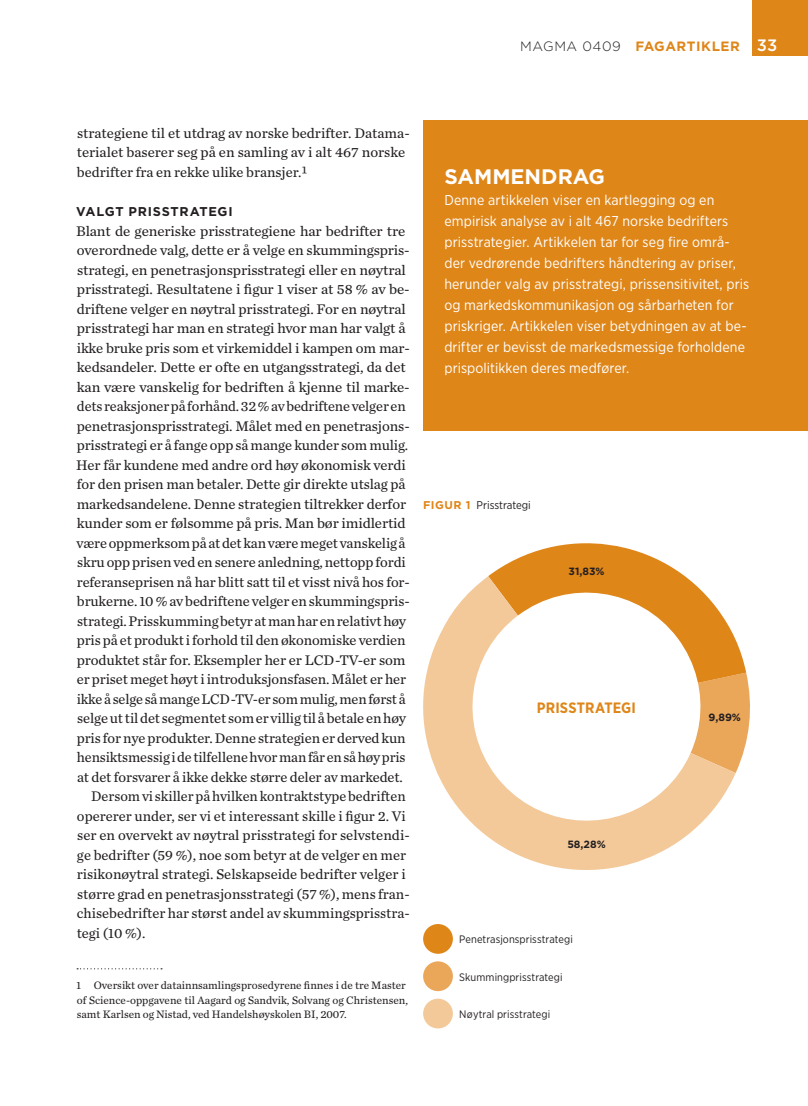
<style>
.page{position:relative;width:808px;height:1106px;background:#fff}
.page>*{position:absolute;margin:0;border:0;box-sizing:border-box;transform-origin:0 0}
.Sammendrag_tittel{font:700 21px "Gotham";color:#fff}
.Pagina{font:500 16.5px "Gotham";color:#fff}
.Figur1_Tittel_f_f1_t{font:700 15px "Gotham Narrow";letter-spacing:.01em;color:#df8619}
.Brød1_Første-__f_b1{font:14.55px/19.5px "Chronicle Text G2";letter-spacing:-.01em;color:#231f20}
.Brød1___f_b1{font:14.55px/19.5px "Chronicle Text G2";color:#231f20}
.Sammendrag_første{font:14.25px/21px "Gotham Narrow";letter-spacing:.01em;color:#fff}
.Kolumne{font:700 13.5px "Gotham";letter-spacing:.04em;color:#df8619}
.Meltittel_1__m_m_1{font:700 12.75px "Gotham";letter-spacing:.055em;color:#231f20}
.Footnote_Text{font:11.25px/14.2px "Chronicle Text G2";color:#231f20}
.Figur1_Tittel__f_f1{font:11.25px "Gotham Narrow";color:#231f20}
.figurtekst_3__book_v{font:10.8px "Gotham Narrow";letter-spacing:.005em;color:#231f20}
.baksaasfig_2{font:700 10.5px "Gotham";color:#231f20}
.s1{font-weight:300;color:#231f20}
.s2{font-family:"Gotham";font-weight:700;color:#df8619}
</style>
<div class="page">
<div style="left:753px;top:0;width:55px;height:55px;background:#df8619"></div>
<svg style="left:77px;top:968px;width:85px;height:1px"></svg>
<div style="left:423px;top:120px;width:385px;height:310px;background:#df8619"></div>
<svg style="left:736px;top:672px;width:14px;height:100px"></svg>
<svg style="left:488px;top:543px;width:258px;height:163px"></svg>
<svg style="left:423px;top:576px;width:313px;height:294px"></svg>
<svg style="left:458px;top:577px;width:257px;height:258px"></svg>
<div style="left:423px;top:924px;width:30px;height:29px;background:#df8619;border-radius:50%"></div>
<div style="left:423px;top:961px;width:30px;height:30px;background:#eaa659;border-radius:50%"></div>
<div style="left:423px;top:998px;width:30px;height:30px;background:#f4c999;border-radius:50%"></div>
<p class="Kolumne" style="left:520px;top:37px;width:221px"><span class="s1">MAGMA 0409</span> FAGARTIKLER</p>
<p class="Pagina" style="left:757px;top:34px;width:22px">33</p>
<p class="Brød1___f_b1" style="left:77px;top:123px;width:334px">strategiene til et utdrag av norske bedrifter. Datama&shy;terialet baserer seg på en samling av i alt 467 norske bedrifter fra en rekke ulike bransjer.1</p>
<p class="Meltittel_1__m_m_1" style="left:76px;top:203px;width:158px">VALGT PRISSTRATEGI</p>
<p class="Brød1_Første-__f_b1" style="left:76px;top:220px;width:335px">Blant de generiske prisstrategiene har bedrifter tre overordnede valg, dette er å velge en skummingspris&shy;strategi, en penetrasjonsprisstrategi eller en nøytral prisstrategi. Resultatene i figur 1 viser at 58 % av be&shy;driftene velger en nøytral prisstrategi. For en nøytral prisstrategi har man en strategi hvor man har valgt å ikke bruke pris som et virkemiddel i kampen om mar&shy;kedsandeler. Dette er ofte en utgangsstrategi, da det kan være vanskelig for bedriften å kjenne til marke&shy;dets reaksjoner på forhånd. 32 % av bedriftene velger en penetrasjonsprisstrategi. Målet med en penetrasjons&shy;prisstrategi er å fange opp så mange kunder som mulig.<br>Her får kundene med andre ord høy økonomisk verdi for den prisen man betaler. Dette gir direkte utslag på markedsandelene. Denne strategien tiltrekker derfor kunder som er følsomme på pris. Man bør imidlertid være oppmerksom på at det kan være meget vanskelig å skru opp prisen ved en senere anledning, nettopp fordi referanseprisen nå har blitt satt til et visst nivå hos for&shy;brukerne. 10 % av bedriftene velger en skummingspris&shy;strategi. Prisskumming betyr at man har en relativt høy pris på et produkt i forhold til den økonomiske verdien produktet står for. Eksempler her er LCD-TV-er som er priset meget høyt i introduksjonsfasen. Målet er her ikke å selge så mange LCD-TV-er som mulig, men først å selge ut til det segmentet som er villig til å betale en høy pris for nye produkter. Denne strategien er derved kun hensiktsmessig i de tilfellene hvor man får en så høy pris at det forsvarer å ikke dekke større deler av markedet.</p>
<p class="Brød1___f_b1" style="left:77px;top:786px;width:334px;text-indent:15px">Dersom vi skiller på hvilken kontraktstype bedriften opererer under, ser vi et interessant skille i figur 2. Vi ser en overvekt av nøytral prisstrategi for selvstendi&shy;ge bedrifter (59 %), noe som betyr at de velger en mer risikonøytral strategi. Selskapseide bedrifter velger i større grad en penetrasjonsstrategi (57 %), mens fran&shy;chisebedrifter har størst andel av skummingsprisstra&shy;tegi (10 %).</p>
<p class="Footnote_Text" style="left:76px;top:978px;width:333px">1 Oversikt over datainnsamlingsprosedyrene finnes i de tre Master of Science-oppgavene til Aagard og Sandvik, Solvang og Christensen, samt Karlsen og Nistad, ved Handelshøyskolen BI, 2007.</p>
<p class="Sammendrag_tittel" style="left:444px;top:162px;width:162px">SAMMENDRAG</p>
<p class="Sammendrag_første" style="left:444px;top:189px;width:306px">Denne artikkelen viser en kartlegging og en empirisk analyse av i alt 467 norske bedrifters prisstrategier. Artikkelen tar for seg fire områ&shy;der vedrørende bedrifters håndtering av priser, herunder valg av prisstrategi, prissensitivitet, pris og markedskommunikasjon og sårbarheten for priskriger. Artikkelen viser betydningen av at be&shy;drifter er bevisst de markedsmessige forholdene prispolitikken deres medfører.</p>
<p class="Figur1_Tittel__f_f1" style="left:423px;top:497px;width:109px"><span class="s2">FIGUR 1</span> Prisstrategi</p>
<p class="baksaasfig_2" style="left:568px;top:564px;width:38px">31,83%</p>
<p class="Figur1_Tittel_f_f1_t" style="left:537px;top:697px;width:101px">PRISSTRATEGI</p>
<p class="baksaasfig_2" style="left:567px;top:837px;width:40px">58,28%</p>
<p class="figurtekst_3__book_v" style="left:459px;top:932px;width:115px">Penetrasjonsprisstrategi</p>
<p class="figurtekst_3__book_v" style="left:459px;top:970px;width:105px">Skummingprisstrategi</p>
<p class="figurtekst_3__book_v" style="left:459px;top:1007px;width:93px">Nøytral prisstrategi</p>
<p class="baksaasfig_2" style="left:709px;top:710px;width:34px">9,89%</p>
</div>
